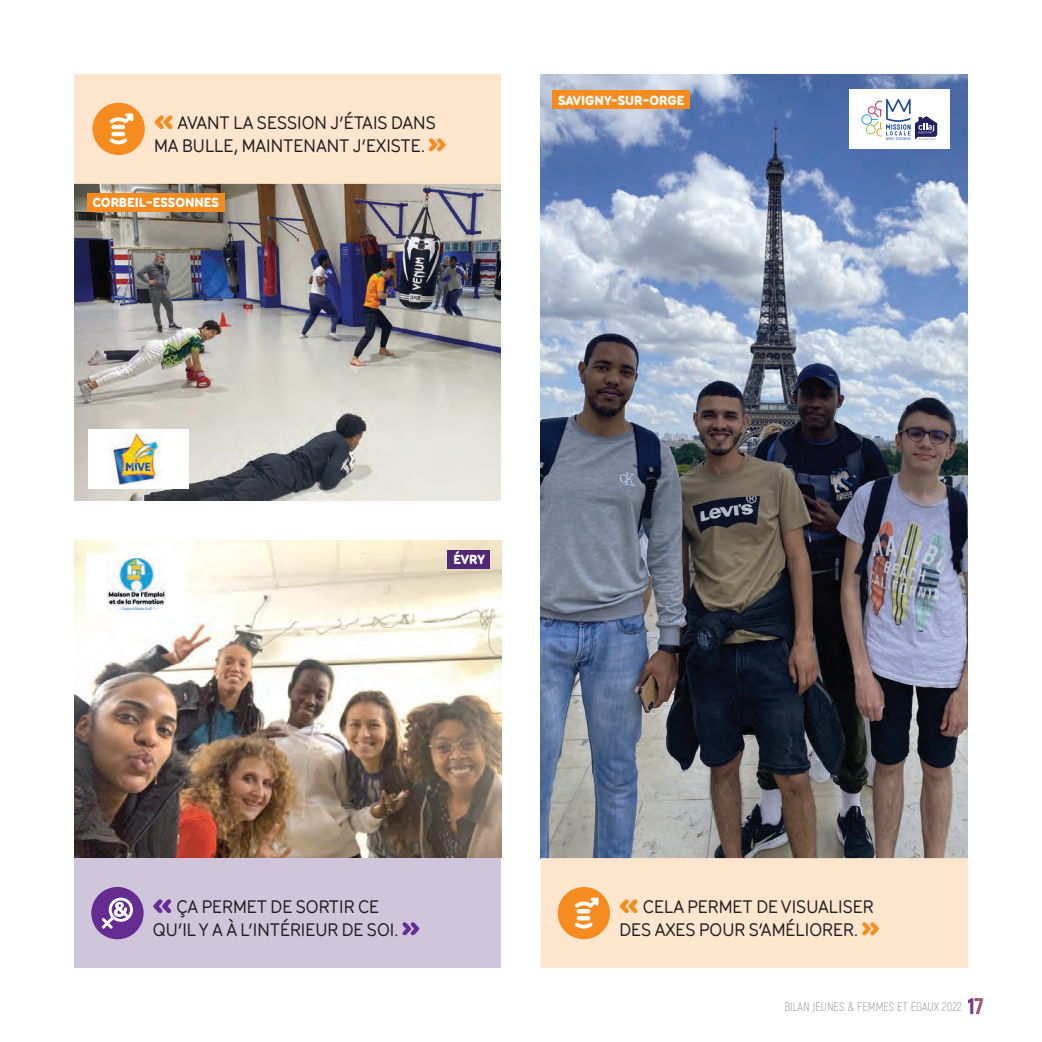
<style>
.page{position:relative;width:1042px;height:1042px;background:#fff}
.page>*{position:absolute;margin:0;border:0;box-sizing:border-box;transform-origin:0 0}
.t1{font:500 19.25px/22.8px "Menco";color:#231f20}
.t2{font:900 14px "Menco";color:#fff}
.t3{font:300 12.25px "Akrobat";color:#939598}
.s1{font-weight:900;font-size:29.75px;color:#f68b1f}
.s2{font-weight:900;font-size:28px;color:#f68b1f}
.s3{font-weight:900;font-size:29.75px;color:#652d91}
.s4{font-weight:900;font-size:28px;color:#652d91}
.s5{font-weight:900;font-size:22.75px;color:#fff}
</style>
<div class="page">
<img style="left:541px;top:74px;width:426px;height:784px">
<div style="left:541px;top:858px;width:426px;height:109px;background:#fee4c9"></div>
<div style="left:558px;top:887px;width:52px;height:52px;background:#f68b1f;border-radius:50%"></div>
<hr style="left:577px;top:909px;width:13px;height:4px;background:#fff;border-radius:2px">
<svg style="left:577px;top:916px;width:13px;height:4px"></svg>
<svg style="left:575px;top:922px;width:18px;height:6px"></svg>
<svg style="left:575px;top:897px;width:23px;height:11px"></svg>
<div style="left:849px;top:89px;width:100px;height:60px;background:#fff"></div>
<svg style="left:861px;top:99px;width:76px;height:41px"></svg>
<div style="left:552px;top:91px;width:137px;height:18px;background:#f68b1f"></div>
<img style="left:74px;top:184px;width:427px;height:317px">
<div style="left:74px;top:74px;width:427px;height:110px;background:#fee4c9"></div>
<div style="left:92px;top:103px;width:53px;height:52px;background:#f68b1f;border-radius:50%"></div>
<hr style="left:111px;top:125px;width:14px;height:4px;background:#fff;border-radius:2px">
<hr style="left:111px;top:132px;width:14px;height:4px;background:#fff;border-radius:2px">
<svg style="left:109px;top:138px;width:18px;height:6px"></svg>
<svg style="left:109px;top:113px;width:24px;height:10px"></svg>
<div style="left:87px;top:193px;width:137px;height:19px;background:#f68b1f"></div>
<div style="left:88px;top:429px;width:100px;height:59px;background:#fff"></div>
<img style="left:110px;top:433px;width:52px;height:51px">
<img style="left:74px;top:541px;width:427px;height:317px">
<div style="left:74px;top:858px;width:427px;height:109px;background:#cac0d8"></div>
<div style="left:91px;top:887px;width:53px;height:52px;background:#652d91;border-radius:50%"></div>
<svg style="left:102px;top:897px;width:31px;height:31px"></svg>
<div style="left:87px;top:553px;width:100px;height:60px;background:#fff"></div>
<img style="left:108px;top:559px;width:57px;height:50px">
<div style="left:448px;top:551px;width:42px;height:18px;background:#512873"></div>
<p class="t1" style="left:154px;top:110px;width:294px"><span class="s1">«</span> AVANT LA SESSION J’ÉTAIS DANS<br>MA BULLE, MAINTENANT J’EXISTE.<span class="s2">»</span></p>
<p class="t2" style="left:92px;top:192px;width:128px">CORBEIL-ESSONNES</p>
<p class="t2" style="left:558px;top:89px;width:128px">SAVIGNY-SUR-ORGE</p>
<p class="t2" style="left:453px;top:549px;width:33px">ÉVRY</p>
<p class="t1" style="left:153px;top:894px;width:269px"><span class="s3">«</span> ÇA PERMET DE SORTIR CE<br>QU’IL Y A À L’INTÉRIEUR DE SOI.<span class="s4">»</span></p>
<p class="t1" style="left:619px;top:894px;width:262px"><span class="s1">«</span> CELA PERMET DE VISUALISER<br>DES AXES POUR S’AMÉLIORER. <span class="s2">»</span></p>
<p class="t3" style="left:784px;top:999px;width:201px">BILAN JEUNES &amp; FEMMES ET ÉGAUX 2022 <span class="s5">17</span></p>
</div>
